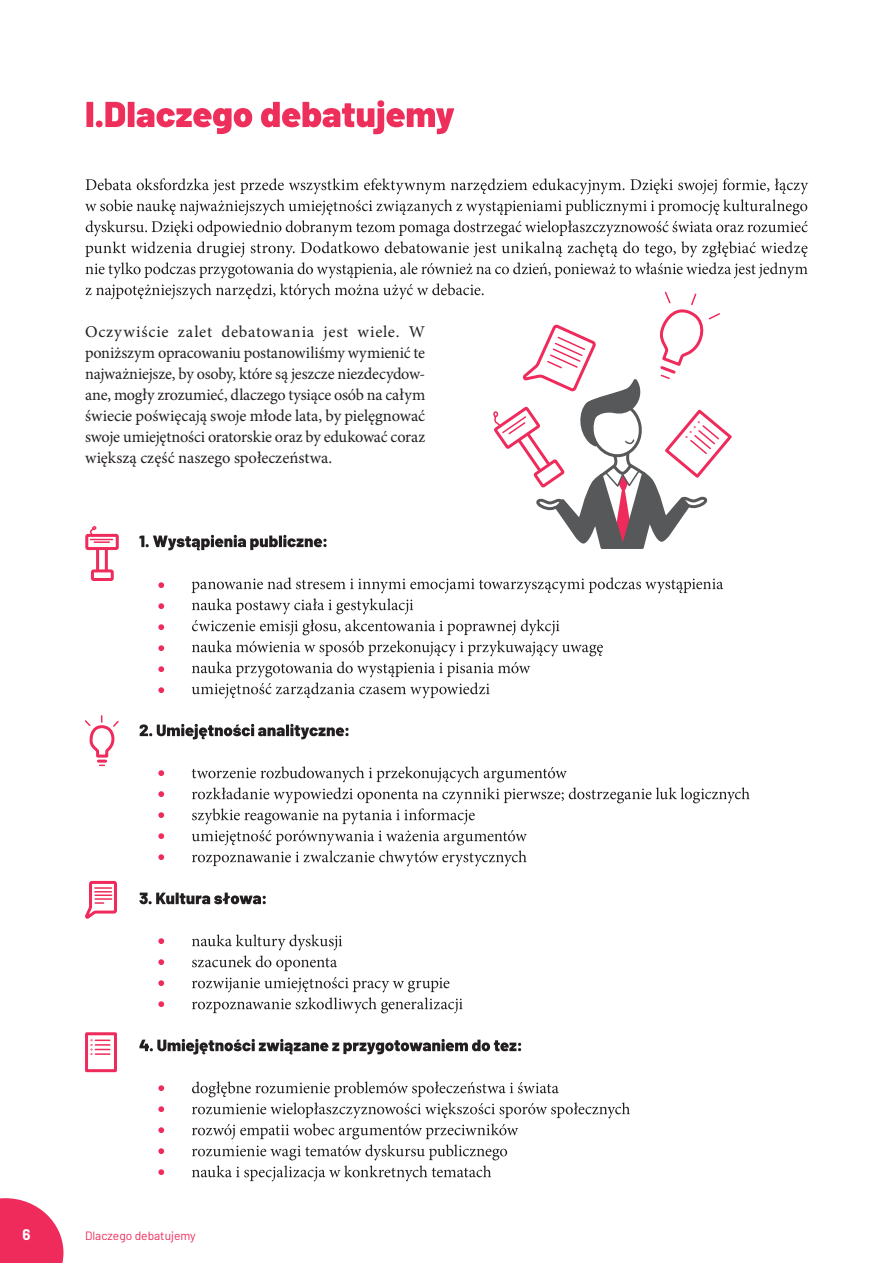
<style>
.page{position:relative;width:893px;height:1263px;background:#fff}
.page>*{position:absolute;margin:0;border:0;box-sizing:border-box;transform-origin:0 0}
.t1{font:16.5px/21px "Minion Pro";letter-spacing:-.005em;color:#231f20;text-align:justify}
.t2{font:700 15px "Barlow";color:#fff}
.t3{font:12px "Barlow";color:#ee2b5b}
</style>
<div class="page">
<svg style="left:0;top:1198px;width:63px;height:65px"></svg>
<svg style="left:192px;top:1081px;width:438px;height:100px"></svg>
<svg style="left:139px;top:1039px;width:382px;height:15px"></svg>
<svg style="left:192px;top:977px;width:271px;height:36px"></svg>
<svg style="left:192px;top:934px;width:150px;height:37px"></svg>
<svg style="left:139px;top:892px;width:127px;height:12px"></svg>
<svg style="left:192px;top:830px;width:335px;height:36px"></svg>
<svg style="left:192px;top:766px;width:558px;height:58px"></svg>
<svg style="left:140px;top:724px;width:209px;height:15px"></svg>
<svg style="left:86px;top:100px;width:368px;height:34px"></svg>
<svg style="left:158px;top:770px;width:6px;height:6px"></svg>
<svg style="left:158px;top:1085px;width:6px;height:6px"></svg>
<svg style="left:158px;top:938px;width:6px;height:6px"></svg>
<svg style="left:158px;top:791px;width:6px;height:6px"></svg>
<svg style="left:158px;top:1106px;width:6px;height:6px"></svg>
<svg style="left:158px;top:959px;width:6px;height:6px"></svg>
<svg style="left:158px;top:812px;width:6px;height:6px"></svg>
<svg style="left:158px;top:1127px;width:6px;height:6px"></svg>
<svg style="left:158px;top:980px;width:6px;height:6px"></svg>
<svg style="left:158px;top:833px;width:6px;height:6px"></svg>
<svg style="left:158px;top:1148px;width:6px;height:6px"></svg>
<svg style="left:158px;top:1001px;width:6px;height:6px"></svg>
<svg style="left:158px;top:854px;width:6px;height:6px"></svg>
<svg style="left:158px;top:1169px;width:6px;height:6px"></svg>
<svg style="left:84px;top:715px;width:35px;height:52px"></svg>
<svg style="left:85px;top:880px;width:32px;height:39px"></svg>
<div style="left:85px;top:1032px;width:32px;height:40px;border:3px solid #ee2b5b"></div>
<svg style="left:90px;top:1039px;width:20px;height:16px"></svg>
<svg style="left:85px;top:178px;width:723px;height:520px"></svg>
<p class="t1" style="left:85px;top:321px;width:342px">Oczywiście zalet debatowania jest wiele. W poniższym opracowaniu postanowiliśmy wymienić te najważniejsze, by osoby, które są jeszcze niezdecydow&shy;ane, mogły zrozumieć, dlaczego tysiące osób na całym świecie poświęcają swoje młode lata, by pielęgnować swoje umiejętności oratorskie oraz by edukować coraz większą część naszego społeczeństwa.</p>
<p class="t2" style="left:23px;top:1224px;width:10px">6</p>
<p class="t3" style="left:85px;top:1227px;width:112px">Dlaczego debatujemy</p>
</div>
